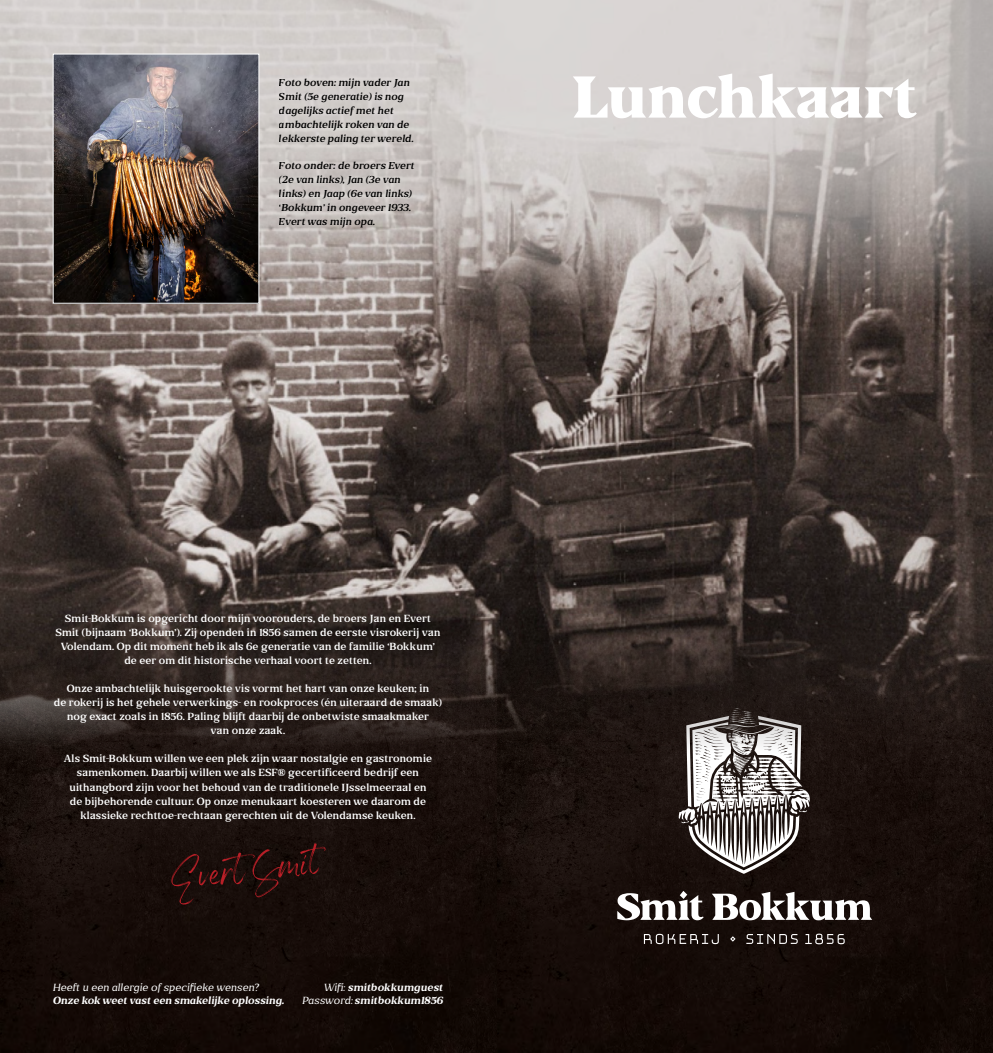
<style>
.page{position:relative;width:993px;height:1053px;background:#fff}
.page>*{position:absolute;margin:0;border:0;box-sizing:border-box;transform-origin:0 0}
.t1{font:68.12px "Housky";color:#b91f27}
.t2{font:900 58.75px "Blaak";letter-spacing:.005em;color:#fff}
.t3{font:10.25px/14.1px "Blaak";letter-spacing:.01em;color:#fff;text-align:center}
.t4{font:italic 700 10.25px/12.5px "Blaak";letter-spacing:.005em;color:#fff;text-align:right}
.t5{font:italic 100 10.25px "Blaak";letter-spacing:.015em;color:#fff}
.t6{font:italic 10px/14px "Blaak";letter-spacing:.01em;color:#000}
.s1{font-weight:100}
</style>
<div class="page">
<img style="left:0;top:756px;width:992px;height:296px">
<svg style="left:617px;top:890px;width:86px;height:30px"></svg>
<svg style="left:711px;top:891px;width:160px;height:29px"></svg>
<svg style="left:643px;top:933px;width:201px;height:11px;background:#453d3a"></svg>
<svg style="left:678px;top:756px;width:131px;height:117px"></svg>
<img style="left:0;top:0;width:992px;height:756px">
<img style="left:55px;top:56px;width:202px;height:245px">
<p class="t6" style="left:279px;top:75px;width:136px">Foto boven: mijn vader Jan<br>Smit (5e generatie) is nog dagelijks actief met het ambachtelijk roken van de lekkerste paling ter wereld.</p>
<p class="t6" style="left:279px;top:158px;width:137px">Foto onder: de broers Evert (2e van links), Jan (3e van links) en Jaap (6e van links) ‘Bokkum’ in ongeveer 1933.<br>Evert was mijn opa.</p>
<h2 class="t2" style="left:571px;top:60px;width:347px">Lunchkaart</h2>
<p class="t3" style="left:55px;top:611px;width:386px">Smit-Bokkum is opgericht door mijn voorouders, de broers Jan en Evert Smit (bijnaam ‘Bokkum’). Zij openden in 1856 samen de eerste visrokerij van Volendam. Op dit moment heb ik als 6e generatie van de familie ‘Bokkum’ de eer om dit historische verhaal voort te zetten.</p>
<p class="t3" style="left:54px;top:681px;width:389px">Onze ambachtelijk huisgerookte vis vormt het hart van onze keuken; in<br>de rokerij is het gehele verwerkings- en rookproces (én uiteraard de smaak) nog exact zoals in 1856. Paling blijft daarbij de onbetwiste smaakmaker<br>van onze zaak.</p>
<p class="t3" style="left:64px;top:751px;width:369px">Als Smit-Bokkum willen we een plek zijn waar nostalgie en gastronomie samenkomen. Daarbij willen we als ESF® gecertificeerd bedrijf een uithangbord zijn voor het behoud van de traditionele IJsselmeeraal en de bijbehorende cultuur. Op onze menukaart koesteren we daarom de klassieke rechttoe-rechtaan gerechten uit de Volendamse keuken.</p>
<h1 class="t1" style="left:170px;top:848px;width:148px;rotate:-6deg">Evert Smit</h1>
<p class="t5" style="left:53px;top:981px;width:207px">Heeft u een allergie of specifieke wensen?</p>
<p class="t4" style="left:53px;top:993px;width:233px">Onze kok weet vast een smakelijke oplossing.</p>
<p class="t4" style="left:302px;top:981px;width:142px"><span class="s1">Wifi:</span> smitbokkumguest<br><span class="s1">Password:</span> smitbokkum1856</p>
</div>
